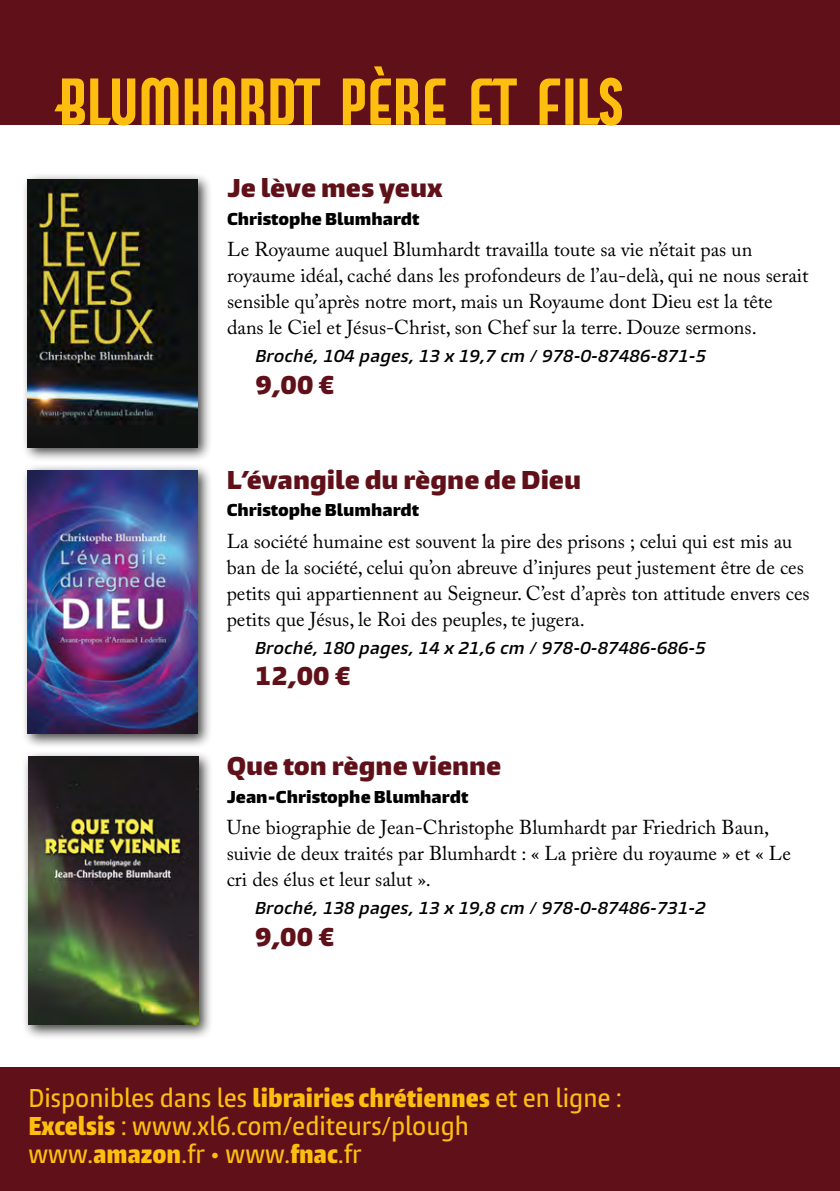
<style>
.page{position:relative;width:840px;height:1191px;background:#fff}
.page>*{position:absolute;margin:0;border:0;box-sizing:border-box;transform-origin:0 0}
.t1{font:62px "Tw Cen Poster MT Std";letter-spacing:-.02em;color:#febe10}
.t2{font:500 condensed 24px/28px "Burlingame Pro";color:#febe10}
.t3{font:900 24px "Burlingame Pro";color:#601019}
.t4{font:20px/26px "Adobe Caslon Pro";color:#000}
.t5{font:italic 600 16px "Burlingame Pro";color:#000}
.t6{font:900 16px "Burlingame Pro";color:#000}
.s1{font-weight:900}
</style>
<div class="page">
<div style="left:0;top:1066px;width:839px;height:125px;background:#601019"></div>
<div style="left:0;top:0;width:839px;height:125px;background:#601019"></div>
<div style="left:21px;top:172px;width:192px;height:290px;background:#000;opacity:.75"></div>
<img style="left:28px;top:179px;width:170px;height:268px">
<div style="left:21px;top:463px;width:192px;height:286px;background:#000;opacity:.75"></div>
<img style="left:28px;top:470px;width:170px;height:263px">
<div style="left:22px;top:750px;width:191px;height:290px;background:#000;opacity:.75"></div>
<img style="left:28px;top:756px;width:170px;height:269px">
<h1 class="t1" style="left:57px;top:63px;width:568px">BLUMHARDT PÈRE ET FILS</h1>
<p class="t3" style="left:227px;top:173px;width:217px">Je lève mes yeux</p>
<p class="t6" style="left:227px;top:208px;width:194px">Christophe Blumhardt</p>
<p class="t4" style="left:227px;top:236px;width:582px">Le Royaume auquel Blumhardt travailla toute sa vie n’était pas un royaume idéal, caché dans les profondeurs de l’au-delà, qui ne nous serait sensible qu’après notre mort, mais un Royaume dont Dieu est la tête dans le Ciel et Jésus-Christ, son Chef sur la terre. Douze sermons.</p>
<p class="t5" style="left:255px;top:346px;width:452px">Broché, 104 pages, 13 x 19,7 cm / 978-0-87486-871-5</p>
<p class="t3" style="left:255px;top:369px;width:81px">9,00 €</p>
<p class="t3" style="left:226px;top:464px;width:356px">L’évangile du règne de Dieu</p>
<p class="t6" style="left:226px;top:500px;width:194px">Christophe Blumhardt</p>
<p class="t4" style="left:226px;top:528px;width:584px">La société humaine est souvent la pire des prisons ; celui qui est mis au ban de la société, celui qu’on abreuve d’injures peut justement être de ces petits qui appartiennent au Seigneur. C’est d’après ton attitude envers ces petits que Jésus, le Roi des peuples, te jugera.</p>
<p class="t5" style="left:255px;top:637px;width:452px">Broché, 180 pages, 14 x 21,6 cm / 978-0-87486-686-5</p>
<p class="t3" style="left:255px;top:661px;width:97px">12,00 €</p>
<p class="t3" style="left:226px;top:750px;width:276px">Que ton règne vienne</p>
<p class="t6" style="left:226px;top:786px;width:243px">Jean-Christophe Blumhardt</p>
<p class="t4" style="left:226px;top:814px;width:565px">Une biographie de Jean-Christophe Blumhardt par Friedrich Baun, suivie de deux traités par Blumhardt : « La prière du royaume » et « Le cri des élus et leur salut ».</p>
<p class="t5" style="left:255px;top:898px;width:452px">Broché, 138 pages, 13 x 19,8 cm / 978-0-87486-731-2</p>
<p class="t3" style="left:255px;top:921px;width:81px">9,00 €</p>
<p class="t2" style="left:28px;top:1084px;width:595px">Disponibles dans les <span class="s1">librairies chrétiennes</span> et en ligne :<br><span class="s1">Excelsis</span> : www.xl6.com/editeurs/plough www.<span class="s1">amazon</span>.fr • www.<span class="s1">fnac</span>.fr</p>
</div>
